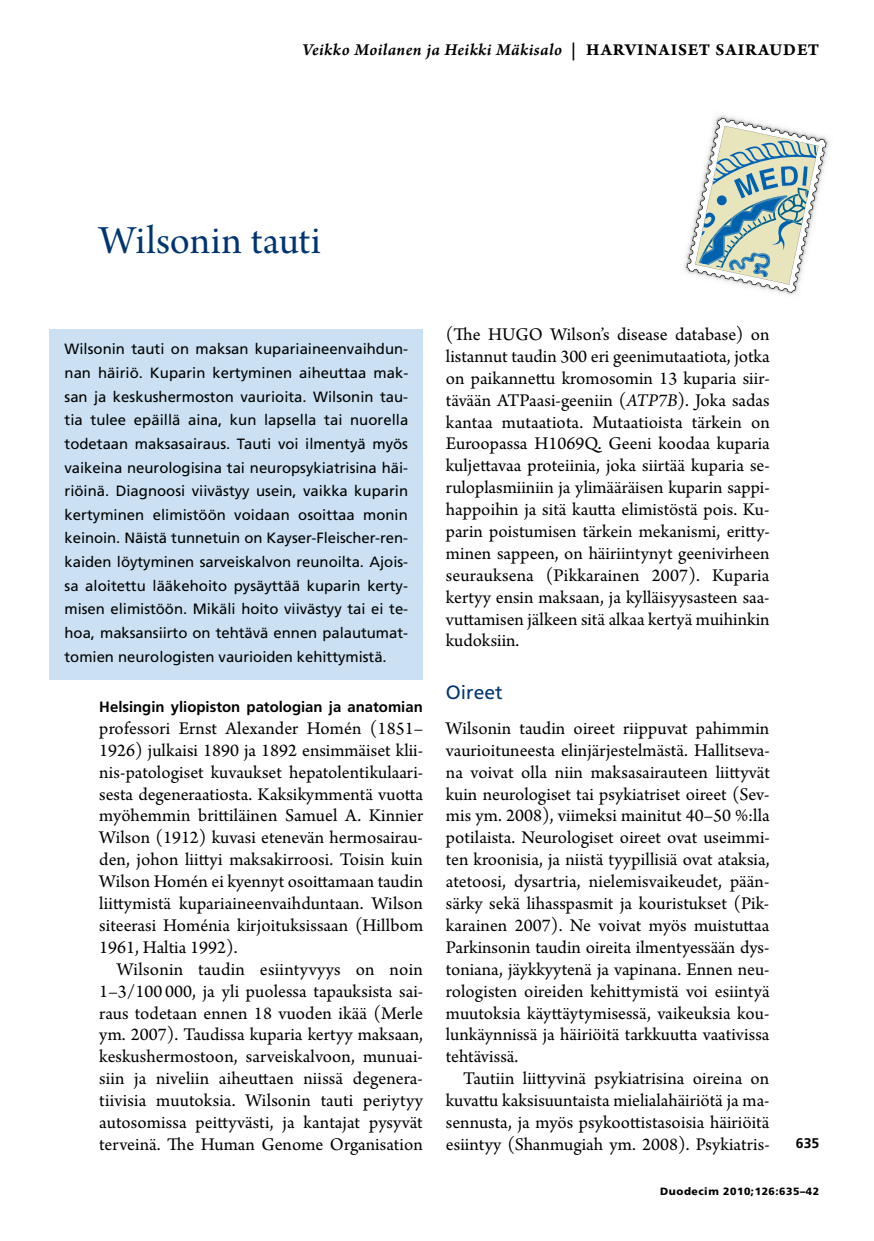
<style>
.page{position:relative;width:874px;height:1241px;background:#fff}
.page>*{position:absolute;margin:0;border:0;box-sizing:border-box;transform-origin:0 0}
.t1{font:42px "Arno Pro Subhead";letter-spacing:.01em;color:#003571}
.t2{font:19.25px "Frutiger LT Std";color:#003571}
.t3{font:18.9px/21.9px "Arno Pro";color:#000;text-align:justify}
.t4{font:17.5px "Arno Pro Smbd Italic Sm Text";letter-spacing:.02em;color:#000}
.t5{font:14.88px/23.6px "Frutiger LT Std";color:#000;text-align:justify}
.t6{font:700 14.88px "Frutiger LT Std";color:#000}
.t7{font:700 14px "Frutiger LT Std";color:#000}
.t8{font:900 10.5px "Frutiger LT Std";letter-spacing:.05em;color:#000}
.s1{font-family:"Arno Pro Bold Sm Text"}
.s2{font-style:italic}
</style>
<div class="page">
<div style="left:50px;top:329px;width:373px;height:350px;background:#cbe1f3"></div>
<svg style="left:684px;top:118px;width:145px;height:177px"></svg>
<img style="left:780px;top:166px;width:28px;height:31px">
<p class="t4" style="left:302px;top:39px;width:518px">Veikko Moilanen ja Heikki Mäkisalo <span class="s1">| HARVINAISET SAIRAUDET</span></p>
<h1 class="t1" style="left:99px;top:217px;width:223px">Wilsonin tauti</h1>
<p class="t5" style="left:64px;top:337px;width:345px">Wilsonin tauti on maksan kupariaineenvaihdun&shy;nan häiriö. Kuparin kertyminen aiheuttaa mak&shy;san ja keskushermoston vaurioita. Wilsonin tau&shy;tia tulee epäillä aina, kun lapsella tai nuorella todetaan maksasairaus. Tauti voi ilmentyä myös vaikeina neurologisina tai neuropsykiatrisina häi&shy;riöinä. Diagnoosi viivästyy usein, vaikka kuparin kertyminen elimistöön voidaan osoittaa monin keinoin. Näistä tunnetuin on Kayser-Fleischer-ren&shy;kaiden löytyminen sarveiskalvon reunoilta. Ajois&shy;sa aloitettu lääkehoito pysäyttää kuparin kerty&shy;misen elimistöön. Mikäli hoito viivästyy tai ei te&shy;hoa, maksansiirto on tehtävä ennen palautumat&shy;tomien neurologisten vaurioiden kehittymistä.</p>
<p class="t6" style="left:99px;top:698px;width:325px">Helsingin yliopiston patologian ja anatomian</p>
<p class="t3" style="left:99px;top:718px;width:325px">professori Ernst Alexander Homén (1851– 1926) julkaisi 1890 ja 1892 ensimmäiset klii&shy;nis-patologiset kuvaukset hepatolentikulaari&shy;sesta degeneraatiosta. Kaksikymmentä vuotta myöhemmin brittiläinen Samuel A. Kinnier Wilson (1912) kuvasi etenevän hermosairau&shy;den, johon liittyi maksakirroosi. Toisin kuin Wilson Homén ei kyennyt osoittamaan taudin liittymistä kupariaineenvaihduntaan. Wilson siteerasi Homénia kirjoituksissaan (Hillbom 1961, Haltia 1992).</p>
<p class="t3" style="left:99px;top:958px;width:325px;text-indent:17px">Wilsonin taudin esiintyvyys on noin 1–3/100 000, ja yli puolessa tapauksista sai&shy;raus todetaan ennen 18 vuoden ikää (Merle ym. 2007). Taudissa kuparia kertyy maksaan, keskushermostoon, sarveiskalvoon, munuai&shy;siin ja niveliin aiheuttaen niissä degenera&shy;tiivisia muutoksia. Wilsonin tauti periytyy autosomissa peittyvästi, ja kantajat pysyvät terveinä. The Human Genome Organisation</p>
<p class="t3" style="left:445px;top:324px;width:325px">(The HUGO Wilson’s disease database) on listannut taudin 300 eri geenimutaatiota, jotka on paikannettu kromosomin 13 kuparia siir&shy;tävään ATPaasi-geeniin (<span class="s2">ATP7B</span>). Joka sadas kantaa mutaatiota. Mutaatioista tärkein on Euroopassa H1069Q. Geeni koodaa kuparia kuljettavaa proteiinia, joka siirtää kuparia se&shy;ruloplasmiiniin ja ylimääräisen kuparin sappi&shy;happoihin ja sitä kautta elimistöstä pois. Ku&shy;parin poistumisen tärkein mekanismi, eritty&shy;minen sappeen, on häiriintynyt geenivirheen seurauksena (Pikkarainen 2007). Kuparia kertyy ensin maksaan, ja kylläisyysasteen saa&shy;vuttamisen jälkeen sitä alkaa kertyä muihinkin kudoksiin.</p>
<p class="t2" style="left:445px;top:680px;width:58px">Oireet</p>
<p class="t3" style="left:445px;top:718px;width:325px">Wilsonin taudin oireet riippuvat pahimmin vaurioituneesta elinjärjestelmästä. Hallitseva&shy;na voivat olla niin maksasairauteen liittyvät kuin neurologiset tai psykiatriset oireet (Sev&shy;mis ym. 2008), viimeksi mainitut 40–50 %:lla potilaista. Neurologiset oireet ovat useimmi&shy;ten kroonisia, ja niistä tyypillisiä ovat ataksia, atetoosi, dysartria, nielemisvaikeudet, pään&shy;särky sekä lihasspasmit ja kouristukset (Pik&shy;karainen 2007). Ne voivat myös muistuttaa Parkinsonin taudin oireita ilmentyessään dys&shy;toniana, jäykkyytenä ja vapinana. Ennen neu&shy;rologisten oireiden kehittymistä voi esiintyä muutoksia käyttäytymisessä, vaikeuksia kou&shy;lunkäynnissä ja häiriöitä tarkkuutta vaativissa tehtävissä.</p>
<p class="t3" style="left:445px;top:1068px;width:325px;text-indent:17px">Tautiin liittyvinä psykiatrisina oireina on kuvattu kaksisuuntaista mielialahäiriötä ja ma&shy;sennusta, ja myös psykoottistasoisia häiriöitä esiintyy (Shanmugiah ym. 2008). Psykiatris-</p>
<p class="t7" style="left:795px;top:1134px;width:25px">635</p>
<p class="t8" style="left:660px;top:1185px;width:160px">duodecim 2010;126:635–42</p>
</div>
